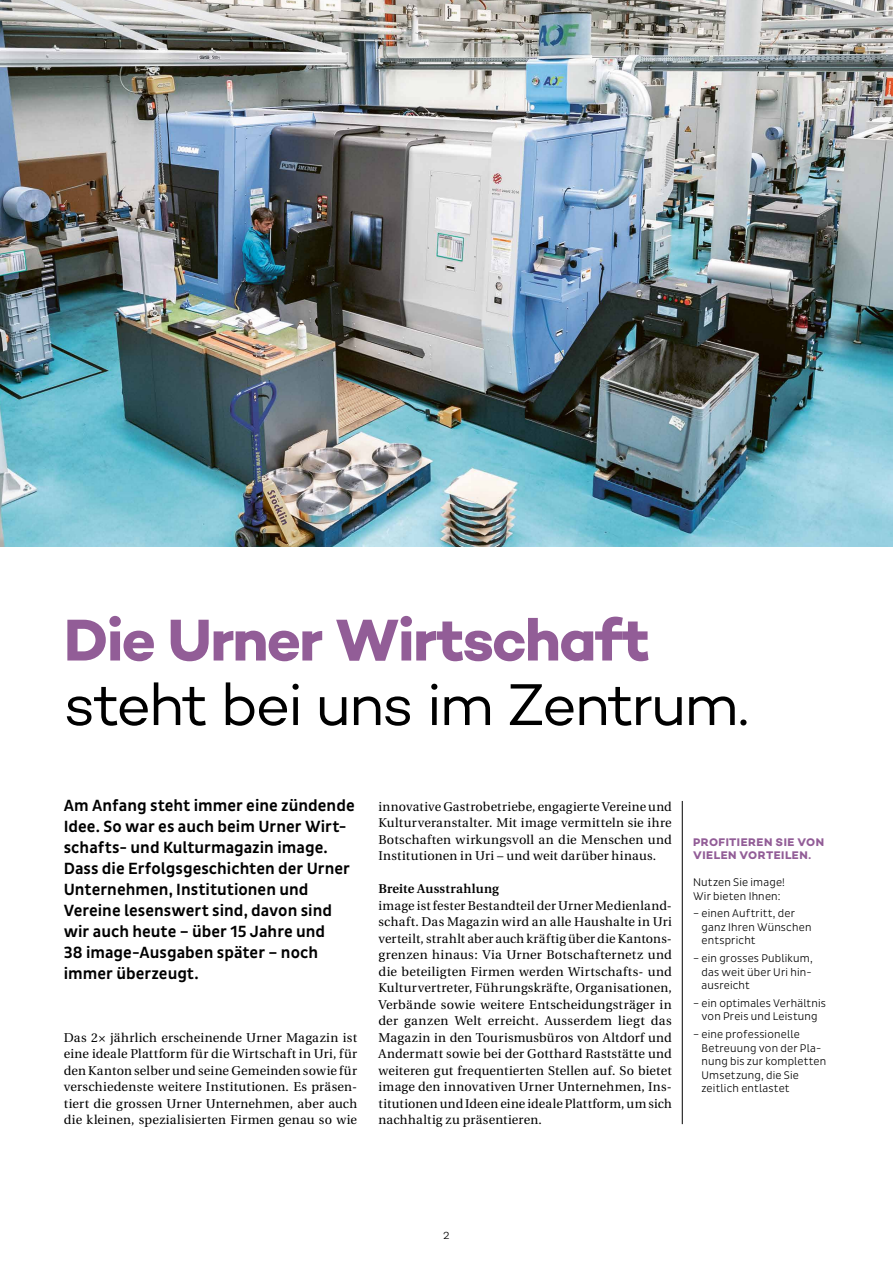
<style>
.page{position:relative;width:893px;height:1263px;background:#fff}
.page>*{position:absolute;margin:0;border:0;box-sizing:border-box;transform-origin:0 0}
.t1{font:60px "Campton";letter-spacing:-.04em;color:#000}
.t2{font:700 60px "Campton";letter-spacing:-.035em;color:#925d97}
.t3{font:500 16.5px/21px "Pluto Sans Cond";color:#000}
.t4{font:12.75px/16.5px "Utopia";letter-spacing:.015em;color:#000;text-align:justify}
.t5{font:600 12.75px "Utopia";letter-spacing:.015em;color:#000}
.t6{font:300 11.25px/13.5px "Pluto Sans Cond";letter-spacing:.015em;color:#000}
.t7{font:700 11.25px/13.5px "Campton";letter-spacing:.04em;color:#925d97}
.t8{font:300 10.5px "Pluto Sans Cond";color:#000;scale:1.13 1}
</style>
<div class="page">
<hr style="left:682px;top:801px;width:1px;height:323px;background:#000">
<img style="left:0;top:0;width:893px;height:546px">
<h1 class="t2" style="left:64px;top:602px;width:588px">Die Urner Wirtschaft</h1>
<h1 class="t1" style="left:64px;top:667px;width:687px">steht bei uns im Zentrum.</h1>
<p class="t3" style="left:64px;top:796px;width:292px">Am Anfang steht immer eine zündende<br>Idee. So war es auch beim Urner Wirt&shy;schafts- und Kulturmagazin image.<br>Dass die Erfolgsgeschichten der Urner<br>Unternehmen, Institutionen und<br>Vereine lesenswert sind, davon sind wir auch heute – über 15 Jahre und<br>38 image-Ausgaben später – noch immer überzeugt.</p>
<p class="t4" style="left:378px;top:798px;width:295px">innovative Gastrobetriebe, engagierte Vereine und Kulturveranstalter. Mit image vermitteln sie ihre Botschaften wirkungsvoll an die Menschen und Institutionen in Uri – und weit darüber hinaus.</p>
<p class="t5" style="left:378px;top:881px;width:122px">Breite Ausstrahlung</p>
<p class="t4" style="left:378px;top:897px;width:295px">image ist fester Bestandteil der Urner Medienland&shy;schaft. Das Magazin wird an alle Haushalte in Uri verteilt, strahlt aber auch kräftig über die Kantons&shy;grenzen hinaus: Via Urner Botschafternetz und die beteiligten Firmen werden Wirtschafts- und Kulturvertreter, Führungskräfte, Organisationen, Verbände sowie weitere Entscheidungsträger in der ganzen Welt erreicht. Ausserdem liegt das Magazin in den Tourismusbüros von Altdorf und Andermatt sowie bei der Gotthard Raststätte und weiteren gut frequentierten Stellen auf. So bietet image den innovativen Urner Unternehmen, Ins&shy;titutionen und Ideen eine ideale Plattform, um sich nachhaltig zu präsentieren.</p>
<p class="t4" style="left:64px;top:1029px;width:295px">Das 2× jährlich erscheinende Urner Magazin ist eine ideale Plattform für die Wirtschaft in Uri, für den Kanton selber und seine Gemeinden sowie für verschiedenste weitere Institutionen. Es präsen&shy;tiert die grossen Urner Unternehmen, aber auch die kleinen, spezialisierten Firmen genau so wie</p>
<p class="t7" style="left:693px;top:835px;width:132px">PROFITIEREN SIE VON<br>VIELEN VORTEILEN.</p>
<p class="t6" style="left:693px;top:875px;width:93px">Nutzen Sie image!<br>Wir bieten Ihnen:</p>
<p class="t6" style="left:701px;top:907px;width:112px;text-indent:-8px">– einen Auftritt, der ganz Ihren Wünschen entspricht</p>
<p class="t6" style="left:701px;top:951px;width:113px;text-align:justify;text-indent:-8px">– ein grosses Publikum, das weit über Uri hin&shy;ausreicht</p>
<p class="t6" style="left:693px;top:996px;width:134px;text-align:center">– ein optimales Verhältnis von Preis und Leistung</p>
<p class="t6" style="left:701px;top:1027px;width:126px;text-indent:-8px">– eine professionelle<br>Betreuung von der Pla&shy;nung bis zur kompletten<br>Umsetzung, die Sie zeitlich entlastet</p>
<p class="t8" style="left:443px;top:1229px;width:7px">2</p>
</div>
